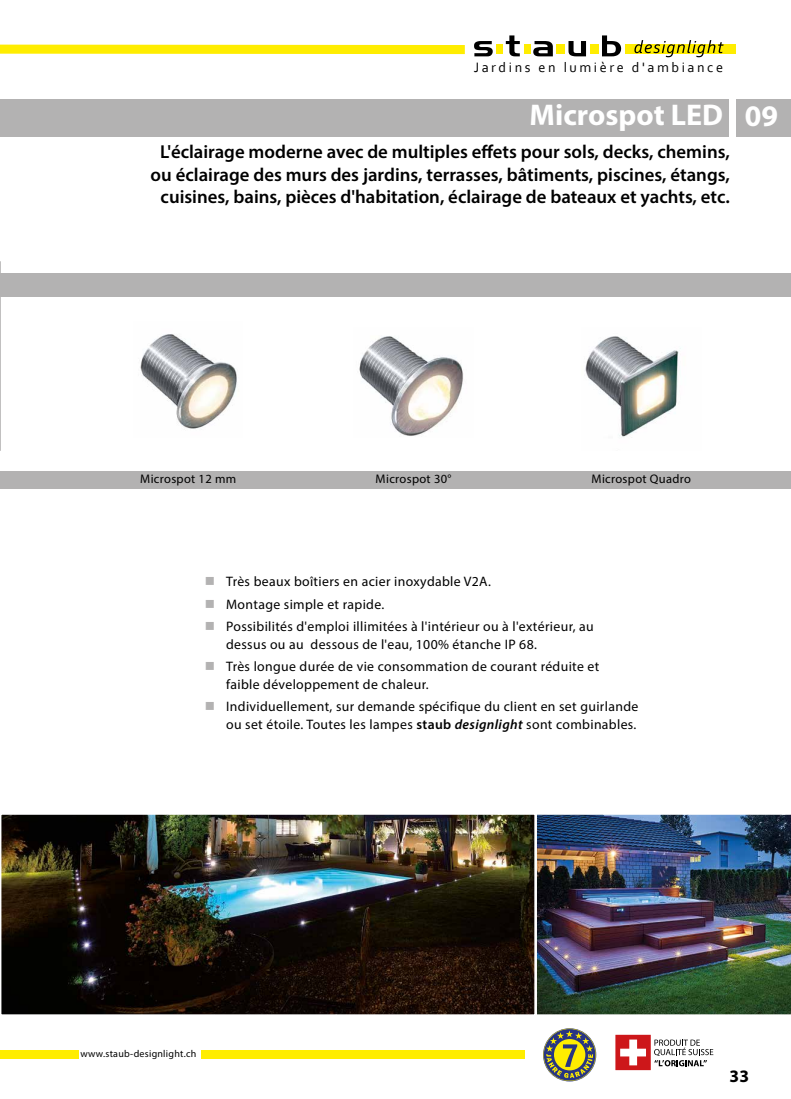
<style>
.page{position:relative;width:791px;height:1099px;background:#fff}
.page>*{position:absolute;margin:0;border:0;box-sizing:border-box;transform-origin:0 0}
.t1{font:700 30px "Myriad Pro";color:#fff}
.t2{font:600 18.75px/22.5px "Myriad Pro";color:#000;text-align:center}
.t3{font:700 17.5px "Myriad Pro";color:#000}
.t4{font:14.25px "Corbel";letter-spacing:.18em;color:#000}
.t5{font:13.75px/17.5px "Myriad Pro";letter-spacing:.025em;color:#000}
.t6{font:12.5px "Myriad Pro";letter-spacing:.025em;color:#000}
.t7{font:10px "Myriad Pro";letter-spacing:.025em;color:#000}
.s1{color:#b3b2b2}
.s2{font-weight:600}
.s3{font-weight:600;font-style:italic}
</style>
<div class="page">
<img style="left:537px;top:814px;width:253px;height:201px">
<img style="left:140px;top:334px;width:97px;height:95px">
<img style="left:359px;top:336px;width:105px;height:100px">
<img style="left:585px;top:336px;width:96px;height:101px">
<img style="left:1px;top:814px;width:534px;height:201px">
<div style="left:0;top:99px;width:728px;height:37px;background:#b3b2b2"></div>
<svg style="left:474px;top:41px;width:18px;height:15px"></svg>
<svg style="left:505px;top:35px;width:14px;height:21px"></svg>
<div style="left:625px;top:44px;width:110px;height:9px;background:#ffed00"></div>
<div style="left:524px;top:44px;width:6px;height:9px;background:#ffed00"></div>
<div style="left:496px;top:44px;width:6px;height:9px;background:#ffed00"></div>
<svg style="left:529px;top:35px;width:194px;height:23px"></svg>
<svg style="left:0;top:44px;width:464px;height:10px;background:#ffee17"></svg>
<div style="left:735px;top:99px;width:55px;height:37px;background:#b3b2b2"></div>
<div style="left:0;top:273px;width:790px;height:23px;background:#b3b2b2"></div>
<div style="left:0;top:471px;width:790px;height:18px;background:#b3b2b2"></div>
<hr style="left:0;top:261px;width:1px;height:190px;background:#b3b2b2">
<div style="left:201px;top:1049px;width:323px;height:9px;background:#ffed00"></div>
<div style="left:0;top:1049px;width:78px;height:9px;background:#ffed00"></div>
<div style="left:615px;top:1034px;width:35px;height:36px;background:#cd171a"></div>
<svg style="left:620px;top:1039px;width:25px;height:26px"></svg>
<svg style="left:542px;top:1028px;width:54px;height:53px"></svg>
<svg style="left:543px;top:1029px;width:52px;height:51px"></svg>
<svg style="left:546px;top:1030px;width:46px;height:48px;background:#969456"></svg>
<svg style="left:654px;top:1039px;width:59px;height:27px"></svg>
<p class="t4" style="left:473px;top:58px;width:251px">Jardins en lumière d'ambiance</p>
<h1 class="t1" style="left:529px;top:96px;width:195px">Microspot LED</h1>
<h2 class="t2" style="left:150px;top:140px;width:580px">L'éclairage moderne avec de multiples effets pour sols, decks, chemins, ou éclairage des murs des jardins, terrasses, bâtiments, piscines, étangs, cuisines, bains, pièces d'habitation, éclairage de bateaux et yachts, etc.</h2>
<h1 class="t1" style="left:744px;top:96px;width:35px">09</h1>
<p class="t6" style="left:140px;top:471px;width:97px">Microspot 12 mm</p>
<p class="t6" style="left:375px;top:471px;width:77px">Microspot 30°</p>
<p class="t6" style="left:591px;top:471px;width:101px">Microspot Quadro</p>
<p class="t5" style="left:205px;top:572px;width:287px"><span class="s1">■</span> Très beaux boîtiers en acier inoxydable V2A.</p>
<p class="t5" style="left:205px;top:595px;width:181px"><span class="s1">■</span> Montage simple et rapide.</p>
<p class="t5" style="left:226px;top:617px;width:369px;text-indent:-21px"><span class="s1">■</span> Possibilités d'emploi illimitées à l'intérieur ou à l'extérieur, au dessus ou au dessous de l'eau, 100% étanche IP 68.</p>
<p class="t5" style="left:226px;top:657px;width:374px;text-indent:-21px"><span class="s1">■</span> Très longue durée de vie consommation de courant réduite et faible développement de chaleur.</p>
<p class="t5" style="left:205px;top:697px;width:435px;text-align:right"><span class="s1">■</span> Individuellement, sur demande spécifique du client en set guirlande ou set étoile. Toutes les lampes <span class="s2">staub</span> <span class="s3">designlight</span> sont combinables.</p>
<p class="t7" style="left:80px;top:1047px;width:117px">www.staub-designlight.ch</p>
<p class="t3" style="left:729px;top:1064px;width:21px">33</p>
</div>
